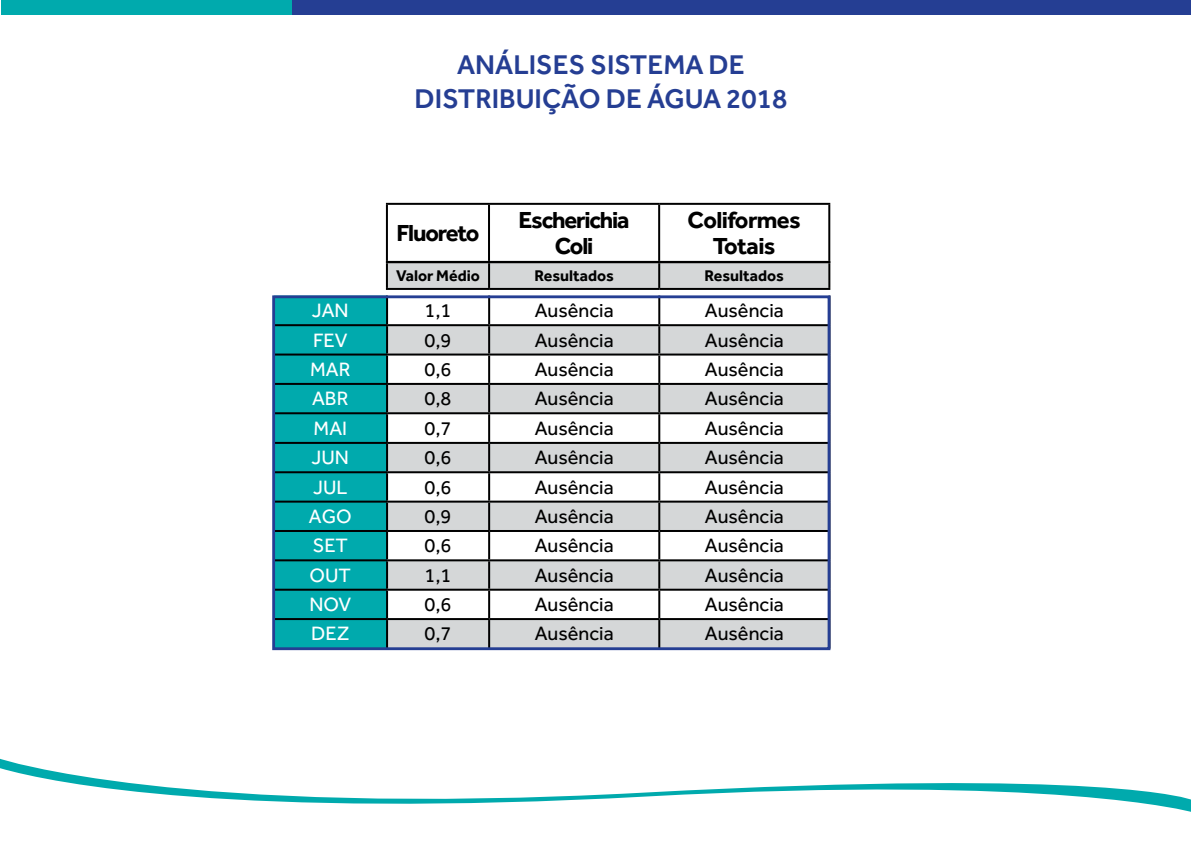
<style>
.page{position:relative;width:1191px;height:851px;background:#fff}
.page>*{position:absolute;margin:0;border:0;box-sizing:border-box;transform-origin:0 0}
.t1{font:500 28px/33.6px "Effra";color:#253e93;text-align:center}
.t2{font:700 24px/26px "Effra";letter-spacing:-.05em;color:#000;text-align:center}
.t3{font:700 24px/26px "Effra";letter-spacing:-.025em;color:#000;text-align:center}
.t4{font:20px "Effra";color:#000}
.t5{font:20px "Effra";color:#fff}
.t6{font:700 16px "Effra";color:#000}
</style>
<div class="page">
<div style="left:1px;top:0;width:291px;height:14px;background:#00aaad"></div>
<div style="left:292px;top:0;width:899px;height:14px;background:#253e93"></div>
<svg style="left:0;top:758px;width:1191px;height:54px"></svg>
<div style="left:276px;top:299px;width:110px;height:347px;background:#00aaad"></div>
<svg style="left:388px;top:326px;width:438px;height:320px;fill:#d5d7d8"></svg>
<hr style="left:386px;top:295px;width:2px;height:29px;background:#000">
<hr style="left:488px;top:295px;width:2px;height:29px;background:#000">
<hr style="left:658px;top:295px;width:2px;height:29px;background:#000">
<hr style="left:274px;top:324px;width:113px;height:2px;background:#000">
<hr style="left:387px;top:324px;width:102px;height:2px;background:#000">
<hr style="left:386px;top:326px;width:2px;height:27px;background:#000">
<hr style="left:489px;top:324px;width:170px;height:2px;background:#000">
<hr style="left:488px;top:326px;width:2px;height:27px;background:#000">
<hr style="left:659px;top:324px;width:171px;height:2px;background:#000">
<hr style="left:658px;top:326px;width:2px;height:27px;background:#000">
<hr style="left:274px;top:353px;width:113px;height:2px;background:#000">
<hr style="left:387px;top:353px;width:102px;height:2px;background:#000">
<hr style="left:386px;top:355px;width:2px;height:28px;background:#000">
<hr style="left:489px;top:353px;width:170px;height:2px;background:#000">
<hr style="left:488px;top:355px;width:2px;height:28px;background:#000">
<hr style="left:659px;top:353px;width:171px;height:2px;background:#000">
<hr style="left:658px;top:355px;width:2px;height:28px;background:#000">
<hr style="left:274px;top:383px;width:113px;height:2px;background:#000">
<hr style="left:387px;top:383px;width:102px;height:2px;background:#000">
<hr style="left:386px;top:385px;width:2px;height:27px;background:#000">
<hr style="left:489px;top:383px;width:170px;height:2px;background:#000">
<hr style="left:488px;top:385px;width:2px;height:27px;background:#000">
<hr style="left:659px;top:383px;width:171px;height:2px;background:#000">
<hr style="left:658px;top:385px;width:2px;height:27px;background:#000">
<hr style="left:274px;top:412px;width:113px;height:2px;background:#000">
<hr style="left:387px;top:412px;width:102px;height:2px;background:#000">
<hr style="left:386px;top:414px;width:2px;height:28px;background:#000">
<hr style="left:489px;top:412px;width:170px;height:2px;background:#000">
<hr style="left:488px;top:414px;width:2px;height:28px;background:#000">
<hr style="left:659px;top:412px;width:171px;height:2px;background:#000">
<hr style="left:658px;top:414px;width:2px;height:28px;background:#000">
<hr style="left:274px;top:442px;width:113px;height:2px;background:#000">
<hr style="left:387px;top:442px;width:102px;height:2px;background:#000">
<hr style="left:386px;top:444px;width:2px;height:27px;background:#000">
<hr style="left:489px;top:442px;width:170px;height:2px;background:#000">
<hr style="left:488px;top:444px;width:2px;height:27px;background:#000">
<hr style="left:659px;top:442px;width:171px;height:2px;background:#000">
<hr style="left:658px;top:444px;width:2px;height:27px;background:#000">
<hr style="left:274px;top:471px;width:113px;height:2px;background:#000">
<hr style="left:387px;top:471px;width:102px;height:2px;background:#000">
<hr style="left:386px;top:473px;width:2px;height:27px;background:#000">
<hr style="left:489px;top:471px;width:170px;height:2px;background:#000">
<hr style="left:488px;top:473px;width:2px;height:27px;background:#000">
<hr style="left:659px;top:471px;width:171px;height:2px;background:#000">
<hr style="left:658px;top:473px;width:2px;height:27px;background:#000">
<hr style="left:274px;top:500px;width:113px;height:2px;background:#000">
<hr style="left:387px;top:500px;width:102px;height:2px;background:#000">
<hr style="left:386px;top:502px;width:2px;height:28px;background:#000">
<hr style="left:489px;top:500px;width:170px;height:2px;background:#000">
<hr style="left:488px;top:502px;width:2px;height:28px;background:#000">
<hr style="left:659px;top:500px;width:171px;height:2px;background:#000">
<hr style="left:658px;top:502px;width:2px;height:28px;background:#000">
<hr style="left:274px;top:530px;width:113px;height:2px;background:#000">
<hr style="left:387px;top:530px;width:102px;height:2px;background:#000">
<hr style="left:386px;top:532px;width:2px;height:27px;background:#000">
<hr style="left:489px;top:530px;width:170px;height:2px;background:#000">
<hr style="left:488px;top:532px;width:2px;height:27px;background:#000">
<hr style="left:659px;top:530px;width:171px;height:2px;background:#000">
<hr style="left:658px;top:532px;width:2px;height:27px;background:#000">
<hr style="left:274px;top:559px;width:113px;height:2px;background:#000">
<hr style="left:387px;top:559px;width:102px;height:2px;background:#000">
<hr style="left:386px;top:561px;width:2px;height:27px;background:#000">
<hr style="left:489px;top:559px;width:170px;height:2px;background:#000">
<hr style="left:488px;top:561px;width:2px;height:27px;background:#000">
<hr style="left:659px;top:559px;width:171px;height:2px;background:#000">
<hr style="left:658px;top:561px;width:2px;height:27px;background:#000">
<hr style="left:274px;top:588px;width:113px;height:2px;background:#000">
<hr style="left:387px;top:588px;width:102px;height:2px;background:#000">
<hr style="left:386px;top:590px;width:2px;height:28px;background:#000">
<hr style="left:489px;top:588px;width:170px;height:2px;background:#000">
<hr style="left:488px;top:590px;width:2px;height:28px;background:#000">
<hr style="left:659px;top:588px;width:171px;height:2px;background:#000">
<hr style="left:658px;top:590px;width:2px;height:28px;background:#000">
<hr style="left:274px;top:618px;width:113px;height:2px;background:#000">
<hr style="left:387px;top:618px;width:102px;height:2px;background:#000">
<hr style="left:386px;top:620px;width:2px;height:28px;background:#000">
<hr style="left:489px;top:618px;width:170px;height:2px;background:#000">
<hr style="left:488px;top:620px;width:2px;height:28px;background:#000">
<hr style="left:659px;top:618px;width:171px;height:2px;background:#000">
<hr style="left:658px;top:620px;width:2px;height:28px;background:#000">
<svg style="left:388px;top:263px;width:440px;height:25px;background:#d1d3d4"></svg>
<hr style="left:386px;top:263px;width:2px;height:25px;background:#000">
<hr style="left:488px;top:263px;width:2px;height:25px;background:#000">
<hr style="left:658px;top:263px;width:2px;height:25px;background:#000">
<hr style="left:828px;top:263px;width:2px;height:25px;background:#000">
<hr style="left:386px;top:288px;width:103px;height:2px;background:#000">
<hr style="left:489px;top:288px;width:170px;height:2px;background:#000">
<hr style="left:659px;top:288px;width:171px;height:2px;background:#000">
<hr style="left:386px;top:203px;width:103px;height:2px;background:#000">
<hr style="left:386px;top:205px;width:2px;height:56px;background:#000">
<hr style="left:489px;top:203px;width:170px;height:2px;background:#000">
<hr style="left:488px;top:205px;width:2px;height:56px;background:#000">
<hr style="left:659px;top:203px;width:171px;height:2px;background:#000">
<hr style="left:658px;top:205px;width:2px;height:56px;background:#000">
<hr style="left:828px;top:205px;width:2px;height:56px;background:#000">
<hr style="left:386px;top:261px;width:103px;height:2px;background:#000">
<hr style="left:489px;top:261px;width:170px;height:2px;background:#000">
<hr style="left:659px;top:261px;width:171px;height:2px;background:#000">
<div style="left:272px;top:295px;width:558px;height:355px;border:3px solid #253e93"></div>
<h1 class="t1" style="left:414px;top:47px;width:374px">ANÁLISES SISTEMA DE<br>DISTRIBUIÇÃO DE ÁGUA 2018</h1>
<p class="t2" style="left:396px;top:219px;width:84px">Fluoreto</p>
<p class="t2" style="left:518px;top:206px;width:112px">Escherichia<br>Coli</p>
<p class="t3" style="left:687px;top:206px;width:115px">Coliformes<br>Totais</p>
<p class="t6" style="left:396px;top:266px;width:85px">Valor Médio</p>
<p class="t6" style="left:534px;top:266px;width:81px">Resultados</p>
<p class="t6" style="left:704px;top:266px;width:81px">Resultados</p>
<p class="t5" style="left:312px;top:298px;width:38px">JAN</p>
<p class="t4" style="left:424px;top:298px;width:28px">1,1</p>
<p class="t4" style="left:535px;top:298px;width:80px">Ausência</p>
<p class="t4" style="left:705px;top:298px;width:80px">Ausência</p>
<p class="t5" style="left:313px;top:328px;width:36px">FEV</p>
<p class="t4" style="left:424px;top:328px;width:28px">0,9</p>
<p class="t4" style="left:535px;top:328px;width:80px">Ausência</p>
<p class="t4" style="left:705px;top:328px;width:80px">Ausência</p>
<p class="t5" style="left:310px;top:357px;width:42px">MAR</p>
<p class="t4" style="left:424px;top:357px;width:28px">0,6</p>
<p class="t4" style="left:535px;top:357px;width:80px">Ausência</p>
<p class="t4" style="left:705px;top:357px;width:80px">Ausência</p>
<p class="t5" style="left:312px;top:387px;width:38px">ABR</p>
<p class="t4" style="left:424px;top:387px;width:28px">0,8</p>
<p class="t4" style="left:535px;top:387px;width:80px">Ausência</p>
<p class="t4" style="left:705px;top:387px;width:80px">Ausência</p>
<p class="t5" style="left:313px;top:416px;width:35px">MAI</p>
<p class="t4" style="left:424px;top:416px;width:28px">0,7</p>
<p class="t4" style="left:535px;top:416px;width:80px">Ausência</p>
<p class="t4" style="left:705px;top:416px;width:80px">Ausência</p>
<p class="t5" style="left:311px;top:446px;width:39px">JUN</p>
<p class="t4" style="left:424px;top:446px;width:28px">0,6</p>
<p class="t4" style="left:535px;top:446px;width:80px">Ausência</p>
<p class="t4" style="left:705px;top:446px;width:80px">Ausência</p>
<p class="t5" style="left:313px;top:475px;width:36px">JUL</p>
<p class="t4" style="left:424px;top:475px;width:28px">0,6</p>
<p class="t4" style="left:535px;top:475px;width:80px">Ausência</p>
<p class="t4" style="left:705px;top:475px;width:80px">Ausência</p>
<p class="t5" style="left:309px;top:504px;width:44px">AGO</p>
<p class="t4" style="left:424px;top:504px;width:28px">0,9</p>
<p class="t4" style="left:535px;top:504px;width:80px">Ausência</p>
<p class="t4" style="left:705px;top:504px;width:80px">Ausência</p>
<p class="t5" style="left:313px;top:534px;width:36px">SET</p>
<p class="t4" style="left:424px;top:534px;width:28px">0,6</p>
<p class="t4" style="left:535px;top:534px;width:80px">Ausência</p>
<p class="t4" style="left:705px;top:534px;width:80px">Ausência</p>
<p class="t5" style="left:309px;top:563px;width:43px">OUT</p>
<p class="t4" style="left:424px;top:563px;width:28px">1,1</p>
<p class="t4" style="left:535px;top:563px;width:80px">Ausência</p>
<p class="t4" style="left:705px;top:563px;width:80px">Ausência</p>
<p class="t5" style="left:309px;top:592px;width:43px">NOV</p>
<p class="t4" style="left:424px;top:592px;width:28px">0,6</p>
<p class="t4" style="left:535px;top:592px;width:80px">Ausência</p>
<p class="t4" style="left:705px;top:592px;width:80px">Ausência</p>
<p class="t5" style="left:311px;top:622px;width:40px">DEZ</p>
<p class="t4" style="left:424px;top:622px;width:28px">0,7</p>
<p class="t4" style="left:535px;top:622px;width:80px">Ausência</p>
<p class="t4" style="left:705px;top:622px;width:80px">Ausência</p>
</div>
